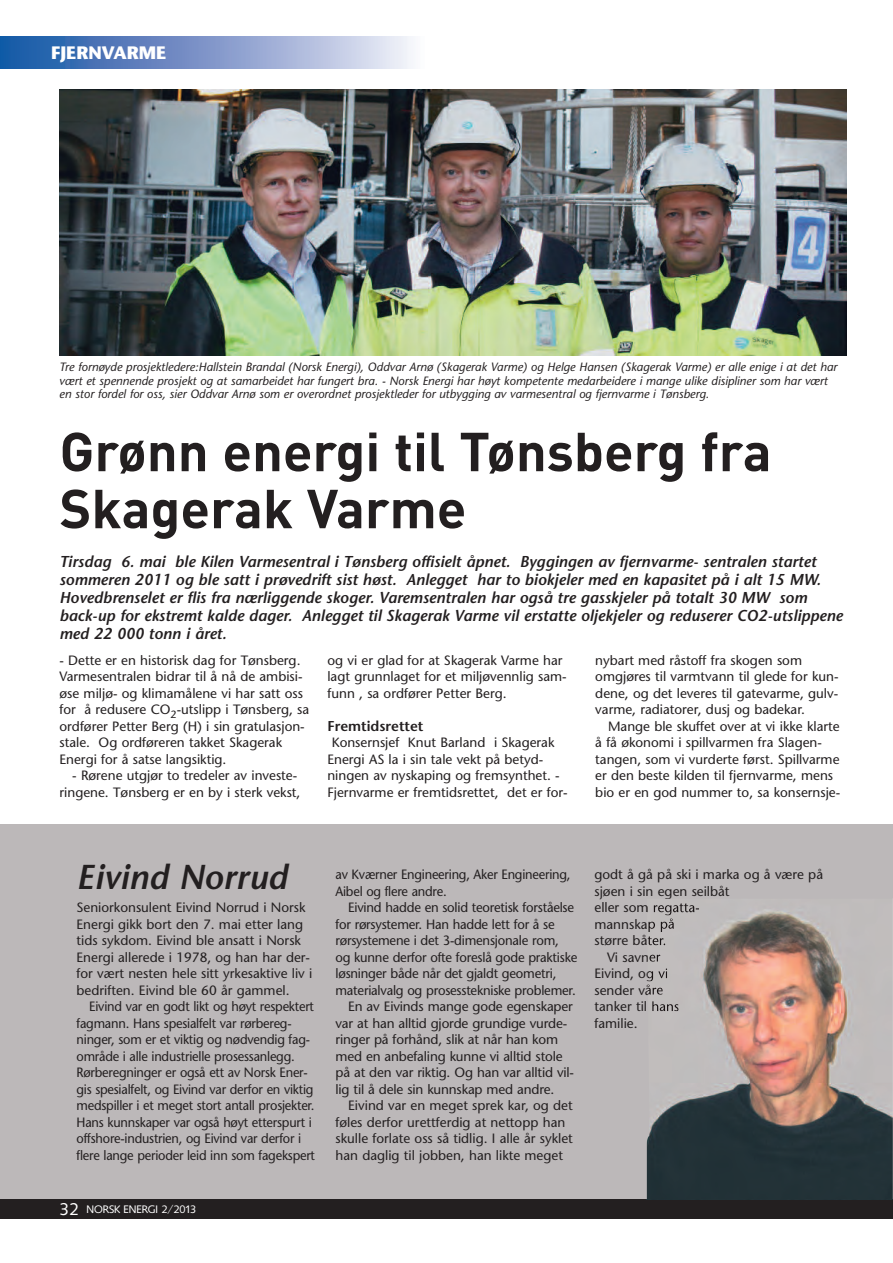
<style>
.page{position:relative;width:893px;height:1263px;background:#fff}
.page>*{position:absolute;margin:0;border:0;box-sizing:border-box;transform-origin:0 0}
.t1{font:700 54px/57px "DIN";color:#231f20}
.t2{font:italic 600 34.5px "Stone Sans";color:#231f20}
.t3{font:700 18px "Stone Sans";color:#fff}
.t4{font:italic 600 15.75px/18px "Stone Sans";color:#231f20}
.t5{font:600 14.25px "Stone Sans";color:#231f20}
.t6{font:13.5px/16.5px "Stone Sans";color:#231f20}
.t7{font:13.5px/16.5px "Stone Sans";color:#231f20;scale:.95 1}
.t8{font:italic 12px/13.5px "Stone Sans";color:#231f20}
.t9{font:10.5px "Saxony";color:#fff}
.s1{font-size:16.5px}
</style>
<div class="page">
<div style="left:0;top:824px;width:893px;height:375px;background:#bcb8b9"></div>
<div style="left:0;top:1199px;width:893px;height:19px;background:#231f20"></div>
<img style="left:0;top:36px;width:411px;height:32px">
<img style="left:60px;top:89px;width:786px;height:266px">
<img style="left:647px;top:904px;width:246px;height:295px">
<img style="left:647px;top:1199px;width:246px;height:1px">
<img style="left:647px;top:903px;width:48px;height:12px">
<img style="left:648px;top:918px;width:26px;height:14px">
<img style="left:647px;top:936px;width:18px;height:10px">
<img style="left:647px;top:954px;width:14px;height:8px">
<img style="left:648px;top:968px;width:19px;height:13px">
<img style="left:648px;top:984px;width:15px;height:11px">
<img style="left:651px;top:1001px;width:28px;height:10px">
<h3 class="t3" style="left:51px;top:45px;width:117px">FJERNVARME</h3>
<p class="t8" style="left:59px;top:362px;width:779px">Tre fornøyde prosjektledere:Hallstein Brandal (Norsk Energi), Oddvar Arnø (Skagerak Varme) og Helge Hansen (Skagerak Varme) er alle enige i at det har vært et spennende prosjekt og at samarbeidet har fungert bra. - Norsk Energi har høyt kompetente medarbeidere i mange ulike disipliner som har vært en stor fordel for oss, sier Oddvar Arnø som er overordnet prosjektleder for utbygging av varmesentral og fjernvarme i Tønsberg.</p>
<h1 class="t1" style="left:60px;top:422px;width:714px">Grønn energi til Tønsberg fra<br>Skagerak Varme</h1>
<p class="t4" style="left:60px;top:554px;width:785px">Tirsdag 6. mai ble Kilen Varmesentral i Tønsberg offisielt åpnet. Byggingen av fjernvarme- sentralen startet sommeren 2011 og ble satt i prøvedrift sist høst. Anlegget har to biokjeler med en kapasitet på i alt 15 MW.<br>Hovedbrenselet er flis fra nærliggende skoger. Varemsentralen har også tre gasskjeler på totalt 30 MW som back-up for ekstremt kalde dager. Anlegget til Skagerak Varme vil erstatte oljekjeler og reduserer CO2-utslippene med 22 000 tonn i året.</p>
<p class="t6" style="left:60px;top:653px;width:251px">- Dette er en historisk dag for Tønsberg.<br>Varmesentralen bidrar til å nå de ambisi&shy;øse miljø- og klimamålene vi har satt oss for å redusere CO<sub>2</sub>-utslipp i Tønsberg, sa ordfører Petter Berg (H) i sin gratulasjon&shy;stale. Og ordføreren takket Skagerak Energi for å satse langsiktig.</p>
<p class="t6" style="left:60px;top:768px;width:242px;text-align:right">- Rørene utgjør to tredeler av investe&shy;ringene. Tønsberg er en by i sterk vekst,</p>
<p class="t6" style="left:595px;top:653px;width:245px">nybart med råstoff fra skogen som omgjøres til varmtvann til glede for kun&shy;dene, og det leveres til gatevarme, gulv&shy;varme, radiatorer, dusj og badekar.</p>
<p class="t6" style="left:595px;top:719px;width:246px;text-indent:13px">Mange ble skuffet over at vi ikke klarte å få økonomi i spillvarmen fra Slagen&shy;tangen, som vi vurderte først. Spillvarme er den beste kilden til fjernvarme, mens bio er en god nummer to, sa konsernsje-</p>
<p class="t6" style="left:327px;top:653px;width:241px">og vi er glad for at Skagerak Varme har lagt grunnlaget for et miljøvennlig sam&shy;funn , sa ordfører Petter Berg.</p>
<p class="t5" style="left:327px;top:720px;width:98px">Fremtidsrettet</p>
<p class="t6" style="left:327px;top:735px;width:242px;text-indent:4px">Konsernsjef Knut Barland i Skagerak Energi AS la i sin tale vekt på betyd&shy;ningen av nyskaping og fremsynthet. - Fjernvarme er fremtidsrettet, det er for-</p>
<h2 class="t2" style="left:77px;top:863px;width:213px">Eivind Norrud</h2>
<p class="t6" style="left:77px;top:900px;width:237px">Seniorkonsulent Eivind Norrud i Norsk Energi gikk bort den 7. mai etter lang tids sykdom. Eivind ble ansatt i Norsk Energi allerede i 1978, og han har der&shy;for vært nesten hele sitt yrkesaktive liv i bedriften. Eivind ble 60 år gammel.</p>
<p class="t7" style="left:77px;top:999px;width:253px;text-indent:13px">Eivind var en godt likt og høyt respektert fagmann. Hans spesialfelt var rørbereg&shy;ninger, som er et viktig og nødvendig fag&shy;område i alle industrielle prosessanlegg.<br>Rørberegninger er også ett av Norsk Ener&shy;gis spesialfelt, og Eivind var derfor en viktig medspiller i et meget stort antall prosjekter.<br>Hans kunnskaper var også høyt etterspurt i offshore-industrien, og Eivind var derfor i flere lange perioder leid inn som fagekspert</p>
<p class="t9" style="left:60px;top:1203px;width:138px"><span class="s1">32</span> NORSK ENERGI 2/2013</p>
<p class="t7" style="left:335px;top:867px;width:249px">av Kværner Engineering, Aker Engineering,<br>Aibel og flere andre.</p>
<p class="t6" style="left:348px;top:900px;width:227px">Eivind hadde en solid teoretisk forståelse</p>
<p class="t6" style="left:335px;top:917px;width:221px">for rørsystemer. Han hadde lett for å se</p>
<p class="t6" style="left:335px;top:933px;width:225px">rørsystemene i det 3-dimensjonale rom,</p>
<p class="t6" style="left:335px;top:950px;width:243px">og kunne derfor ofte foreslå gode praktiske</p>
<p class="t6" style="left:335px;top:966px;width:222px">løsninger både når det gjaldt geometri,</p>
<p class="t6" style="left:335px;top:983px;width:242px">materialvalg og prosesstekniske problemer.</p>
<p class="t6" style="left:348px;top:999px;width:226px">En av Eivinds mange gode egenskaper</p>
<p class="t6" style="left:335px;top:1016px;width:233px">var at han alltid gjorde grundige vurde-</p>
<p class="t6" style="left:335px;top:1032px;width:224px">ringer på forhånd, slik at når han kom</p>
<p class="t6" style="left:335px;top:1049px;width:229px">med en anbefaling kunne vi alltid stole</p>
<p class="t6" style="left:335px;top:1065px;width:240px">på at den var riktig. Og han var alltid vil-</p>
<p class="t6" style="left:335px;top:1082px;width:220px">lig til å dele sin kunnskap med andre.</p>
<p class="t6" style="left:348px;top:1098px;width:226px">Eivind var en meget sprek kar, og det</p>
<p class="t6" style="left:335px;top:1115px;width:231px">føles derfor urettferdig at nettopp han</p>
<p class="t6" style="left:335px;top:1131px;width:239px">skulle forlate oss så tidlig. I alle år syklet</p>
<p class="t6" style="left:335px;top:1148px;width:229px">han daglig til jobben, han likte meget</p>
<p class="t6" style="left:594px;top:867px;width:230px">godt å gå på ski i marka og å være på</p>
<p class="t6" style="left:594px;top:884px;width:137px">sjøen i sin egen seilbåt</p>
<p class="t6" style="left:594px;top:900px;width:107px">eller som regatta-</p>
<p class="t6" style="left:594px;top:917px;width:82px">mannskap på</p>
<p class="t6" style="left:594px;top:933px;width:74px">større båter.</p>
<p class="t6" style="left:607px;top:950px;width:55px">Vi savner</p>
<p class="t6" style="left:594px;top:966px;width:75px">Eivind, og vi</p>
<p class="t6" style="left:594px;top:983px;width:70px">sender våre</p>
<p class="t6" style="left:594px;top:999px;width:86px">tanker til hans</p>
<p class="t6" style="left:594px;top:1016px;width:45px">familie.</p>
</div>
